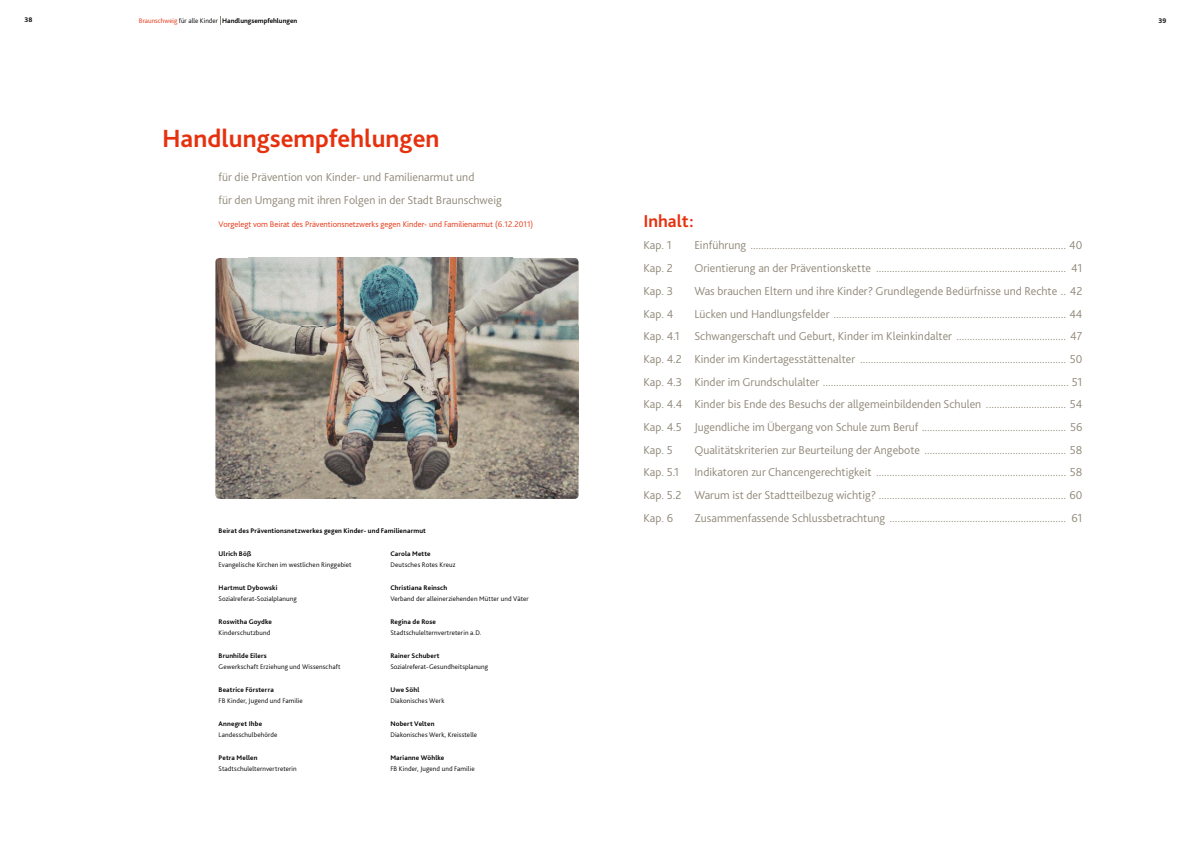
<style>
.page{position:relative;width:1191px;height:842px;background:#fff}
.page>*{position:absolute;margin:0;border:0;box-sizing:border-box;transform-origin:0 0}
.t1{font:700 26px "Bliss Pro";color:#e6310e}
.t2{font:700 18px "Bliss Pro";color:#e6310e}
.t3{font:300 12px/22.7px "Bliss Pro";color:#908879;text-align:justify}
.t4{font:300 8.5px "Bliss Pro";color:#e6310e}
.t5{font:300 7px "Bliss Pro";letter-spacing:.015em;color:#000}
.t6{font:700 7px "Bliss Pro";letter-spacing:.02em;color:#000}
.t7{font:700 7px "Bliss Pro";color:#000}
.s1{font-weight:300;color:#e6310e}
.s2{font-weight:300}
</style>
<div class="page">
<img style="left:215px;top:258px;width:363px;height:241px">
<p class="t6" style="left:25px;top:16px;width:9px">38</p>
<p class="t6" style="left:1158px;top:16px;width:9px">39</p>
<p class="t7" style="left:139px;top:16px;width:160px"><span class="s1">Braunschweig</span> <span class="s2">für alle Kinder</span> Handlungsempfehlungen</p>
<h1 class="t1" style="left:162px;top:123px;width:279px">Handlungsempfehlungen</h1>
<p class="t3" style="left:219px;top:166px;width:285px">für die Prävention von Kinder- und Familienarmut und<br>für den Umgang mit ihren Folgen in der Stadt Braunschweig</p>
<p class="t4" style="left:219px;top:219px;width:316px">Vorgelegt vom Beirat des Präventionsnetzwerks gegen Kinder- und Familienarmut (6. 12. 2011)</p>
<p class="t6" style="left:219px;top:526px;width:209px">Beirat des Präventions netzwerkes gegen Kinder- und Familienarmut</p>
<p class="t6" style="left:219px;top:549px;width:34px">Ulrich Böß</p>
<p class="t5" style="left:219px;top:560px;width:135px">Evangelische Kirchen im westlichen Ringgebiet</p>
<p class="t6" style="left:219px;top:583px;width:60px">Hartmut Dybowski</p>
<p class="t5" style="left:219px;top:594px;width:80px">Sozialreferat-Sozialplanung</p>
<p class="t6" style="left:219px;top:617px;width:55px">Roswitha Goydke</p>
<p class="t5" style="left:219px;top:628px;width:53px">Kinderschutzbund</p>
<p class="t6" style="left:219px;top:651px;width:50px">Brunhilde Eilers</p>
<p class="t5" style="left:219px;top:662px;width:123px">Gewerkschaft Erziehung und Wissenschaft</p>
<p class="t6" style="left:219px;top:685px;width:57px">Beatrice Försterra</p>
<p class="t5" style="left:219px;top:696px;width:86px">FB Kinder, Jugend und Familie</p>
<p class="t6" style="left:219px;top:719px;width:45px">Annegret Ihbe</p>
<p class="t5" style="left:219px;top:730px;width:60px">Landesschulbehörde</p>
<p class="t6" style="left:219px;top:753px;width:40px">Petra Mellen</p>
<p class="t5" style="left:219px;top:764px;width:80px">Stadtschulelternvertreterin</p>
<p class="t6" style="left:390px;top:549px;width:42px">Carola Mette</p>
<p class="t5" style="left:390px;top:560px;width:67px">Deutsches Rotes Kreuz</p>
<p class="t6" style="left:390px;top:583px;width:58px">Christiana Reinsch</p>
<p class="t5" style="left:390px;top:594px;width:140px">Verband der alleinerziehenden Mütter und Väter</p>
<p class="t6" style="left:390px;top:617px;width:47px">Regina de Rose</p>
<p class="t5" style="left:390px;top:628px;width:93px">Stadtschulelternvertreterin a.D.</p>
<p class="t6" style="left:390px;top:651px;width:51px">Rainer Schubert</p>
<p class="t5" style="left:390px;top:662px;width:99px">Sozialreferat-Gesundheitsplanung</p>
<p class="t6" style="left:390px;top:685px;width:31px">Uwe Söhl</p>
<p class="t5" style="left:390px;top:696px;width:56px">Diakonisches Werk</p>
<p class="t6" style="left:390px;top:719px;width:46px">Nobert Velten</p>
<p class="t5" style="left:390px;top:730px;width:88px">Diakonisches Werk, Kreisstelle</p>
<p class="t6" style="left:390px;top:753px;width:55px">Marianne Wöhlke</p>
<p class="t5" style="left:390px;top:764px;width:86px">FB Kinder, Jugend und Familie</p>
<h2 class="t2" style="left:643px;top:210px;width:52px">Inhalt:</h2>
<p class="t3" style="left:643px;top:234px;width:30px">Kap. 1</p>
<p class="t3" style="left:694px;top:234px;width:389px">Einführung ...................................................................................................................... 40</p>
<p class="t3" style="left:643px;top:257px;width:31px">Kap. 2</p>
<p class="t3" style="left:694px;top:257px;width:389px">Orientierung an der Präventionskette ....................................................................... 41</p>
<p class="t3" style="left:643px;top:279px;width:31px">Kap. 3</p>
<p class="t3" style="left:694px;top:279px;width:389px">Was brauchen Eltern und ihre Kinder? Grundlegende Bedürfnisse und Rechte .. 42</p>
<p class="t3" style="left:643px;top:302px;width:31px">Kap. 4</p>
<p class="t3" style="left:643px;top:302px;width:440px;text-indent:51px">Lücken und Handlungsfelder ....................................................................................... 44<br>Kap. 4.1 Schwangerschaft und Geburt, Kinder im Kleinkindalter ......................................... 47<br>Kap. 4.2 Kinder im Kindertagesstättenalter ............................................................................. 50<br>Kap. 4.3 Kinder im Grundschulalter ............................................................................................ 51<br>Kap. 4.4 Kinder bis Ende des Besuchs der allgemeinbildenden Schulen .............................. 54<br>Kap. 4.5 Jugendliche im Übergang von Schule zum Beruf ...................................................... 56<br>Kap. 5</p>
<p class="t3" style="left:694px;top:438px;width:389px">Qualitätskriterien zur Beurteilung der Angebote ..................................................... 58</p>
<p class="t3" style="left:643px;top:461px;width:440px;text-indent:51px">Indikatoren zur Chancengerechtigkeit ....................................................................... 58<br>Kap. 5.2 Warum ist der Stadtteilbezug wichtig? ...................................................................... 60<br>Kap. 6</p>
<p class="t3" style="left:643px;top:461px;width:37px">Kap. 5.1</p>
<p class="t3" style="left:694px;top:506px;width:389px">Zusammenfassende Schlussbetrachtung .................................................................. 61</p>
</div>
